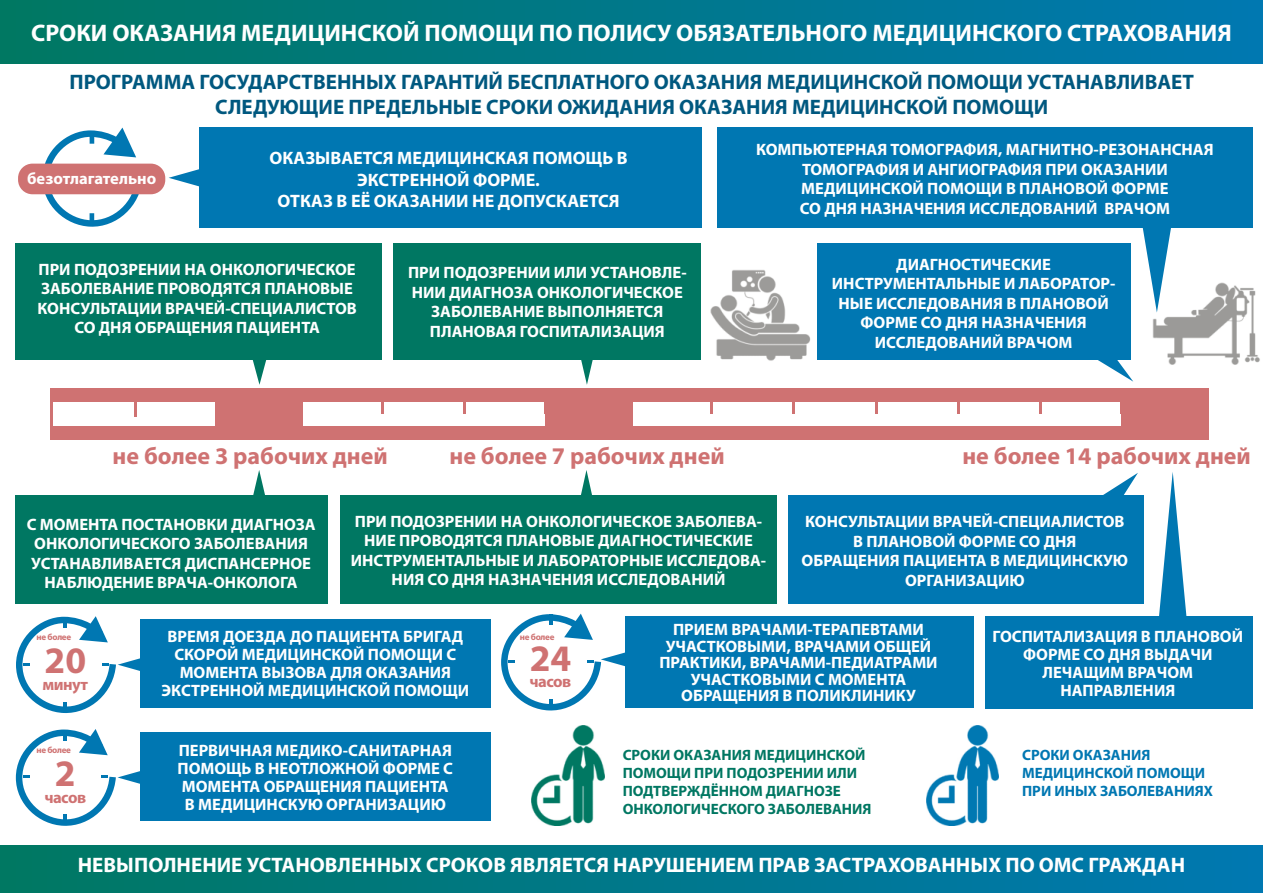
<style>
.page{position:relative;width:1263px;height:893px;background:#fff}
.page>*{position:absolute;margin:0;border:0;box-sizing:border-box;transform-origin:0 0}
.t1{font:700 37.5px "Myriad Pro";color:#cf7272}
.t2{font:700 24px "Myriad Pro";color:#fff}
.t3{font:700 24px "Myriad Pro";color:#cf7272}
.t4{font:700 21px/25.5px "Myriad Pro";color:#00587f;text-align:center}
.t5{font:700 21px "Myriad Pro";color:#fff}
.t6{font:700 18px/21.6px "Myriad Pro";color:#fff;text-align:center}
.t7{font:700 16.5px/19.5px "Myriad Pro";color:#fff;text-align:center}
.t8{font:700 16.5px "Myriad Pro";letter-spacing:-.03em;color:#cf7272}
.t9{font:700 15px/18px "Myriad Pro";color:#007762}
.t10{font:700 15px/18px "Myriad Pro";color:#0077b2}
.t11{font:700 9px "Myriad Pro";letter-spacing:-.03em;color:#cf7272}
</style>
<div class="page">
<img style="left:1180px;top:282px;width:80px;height:83px">
<img style="left:0;top:0;width:1263px;height:63px">
<div style="left:50px;top:388px;width:1158px;height:13px;background:#cf7272"></div>
<div style="left:50px;top:427px;width:1158px;height:13px;background:#cf7272"></div>
<hr style="left:50px;top:388px;width:3px;height:49px;background:#cf7272">
<div style="left:545px;top:390px;width:87px;height:48px;background:#cf7272"></div>
<div style="left:1121px;top:388px;width:87px;height:49px;background:#cf7272"></div>
<hr style="left:381px;top:388px;width:3px;height:26px;background:#cf7272">
<hr style="left:463px;top:388px;width:3px;height:26px;background:#cf7272">
<div style="left:15px;top:243px;width:367px;height:117px;background:#007762"></div>
<div style="left:985px;top:616px;width:267px;height:93px;background:#0077b2"></div>
<svg style="left:252px;top:360px;width:15px;height:25px"></svg>
<div style="left:817px;top:243px;width:314px;height:117px;background:#0077b2"></div>
<svg style="left:1159px;top:472px;width:28px;height:144px"></svg>
<div style="left:788px;top:495px;width:355px;height:108px;background:#0077b2"></div>
<svg style="left:1103px;top:473px;width:35px;height:22px"></svg>
<div style="left:718px;top:127px;width:535px;height:100px;background:#0077b2"></div>
<svg style="left:1011px;top:227px;width:169px;height:155px"></svg>
<div style="left:140px;top:732px;width:351px;height:89px;background:#0077b2"></div>
<div style="left:625px;top:616px;width:349px;height:92px;background:#0077b2"></div>
<svg style="left:501px;top:613px;width:124px;height:98px"></svg>
<svg style="left:15px;top:729px;width:125px;height:97px"></svg>
<div style="left:199px;top:127px;width:502px;height:100px;background:#0077b2"></div>
<svg style="left:169px;top:169px;width:30px;height:18px"></svg>
<svg style="left:39px;top:127px;width:107px;height:100px"></svg>
<hr style="left:90px;top:213px;width:4px;height:12px;background:#0077b2">
<div style="left:19px;top:165px;width:145px;height:28px;background:#cf7272;border-radius:13px"></div>
<div style="left:18px;top:164px;width:147px;height:30px;border:2px solid #cf7272;border-radius:13px"></div>
<hr style="left:792px;top:388px;width:3px;height:26px;background:#cf7272">
<hr style="left:874px;top:388px;width:3px;height:26px;background:#cf7272">
<hr style="left:957px;top:388px;width:3px;height:26px;background:#cf7272">
<hr style="left:1039px;top:388px;width:3px;height:26px;background:#cf7272">
<div style="left:15px;top:495px;width:313px;height:108px;background:#007762"></div>
<div style="left:394px;top:243px;width:307px;height:117px;background:#007762"></div>
<svg style="left:581px;top:360px;width:12px;height:25px"></svg>
<div style="left:340px;top:495px;width:436px;height:108px;background:#007762"></div>
<svg style="left:581px;top:470px;width:11px;height:25px"></svg>
<div style="left:216px;top:389px;width:87px;height:49px;background:#cf7272"></div>
<svg style="left:253px;top:470px;width:12px;height:25px"></svg>
<hr style="left:710px;top:388px;width:3px;height:26px;background:#cf7272">
<img style="left:0;top:845px;width:1263px;height:48px">
<div style="left:140px;top:619px;width:351px;height:89px;background:#0077b2"></div>
<svg style="left:16px;top:616px;width:124px;height:97px"></svg>
<img style="left:710px;top:270px;width:101px;height:91px">
<img style="left:926px;top:725px;width:72px;height:100px">
<img style="left:532px;top:725px;width:72px;height:100px">
<hr style="left:134px;top:392px;width:3px;height:25px;background:#cf7272">
<h2 class="t2" style="left:31px;top:20px;width:1202px">СРОКИ ОКАЗАНИЯ МЕДИЦИНСКОЙ ПОМОЩИ ПО ПОЛИСУ ОБЯЗАТЕЛЬНОГО МЕДИЦИНСКОГО СТРАХОВАНИЯ</h2>
<p class="t4" style="left:70px;top:70px;width:1126px">ПРОГРАММА ГОСУДАРСТВЕННЫХ ГАРАНТИЙ БЕСПЛАТНОГО ОКАЗАНИЯ МЕДИЦИНСКОЙ ПОМОЩИ УСТАНАВЛИВАЕТ<br>СЛЕДУЮЩИЕ ПРЕДЕЛЬНЫЕ СРОКИ ОЖИДАНИЯ ОКАЗАНИЯ МЕДИЦИНСКОЙ ПОМОЩИ</p>
<p class="t7" style="left:27px;top:169px;width:131px">безотлагательно</p>
<p class="t6" style="left:269px;top:148px;width:360px">ОКАЗЫВАЕТСЯ МЕДИЦИНСКАЯ ПОМОЩЬ В<br>ЭКСТРЕННОЙ ФОРМЕ.<br>ОТКАЗ В ЕЁ ОКАЗАНИИ НЕ ДОПУСКАЕТСЯ</p>
<p class="t7" style="left:38px;top:260px;width:321px">ПРИ ПОДОЗРЕНИИ НА ОНКОЛОГИЧЕСКОЕ<br>ЗАБОЛЕВАНИЕ ПРОВОДЯТСЯ ПЛАНОВЫЕ<br>КОНСУЛЬТАЦИИ ВРАЧЕЙ-СПЕЦИАЛИСТОВ<br>СО ДНЯ ОБРАЩЕНИЯ ПАЦИЕНТА</p>
<p class="t7" style="left:408px;top:263px;width:280px">ПРИ ПОДОЗРЕНИИ ИЛИ УСТАНОВЛЕ-<br>НИИ ДИАГНОЗА ОНКОЛОГИЧЕСКОЕ<br>ЗАБОЛЕВАНИЕ ВЫПОЛНЯЕТСЯ<br>ПЛАНОВАЯ ГОСПИТАЛИЗАЦИЯ</p>
<p class="t7" style="left:756px;top:140px;width:459px">КОМПЬЮТЕРНАЯ ТОМОГРАФИЯ, МАГНИТНО-РЕЗОНАНСНАЯ ТОМОГРАФИЯ И АНГИОГРАФИЯ ПРИ ОКАЗАНИИ МЕДИЦИНСКОЙ ПОМОЩИ В ПЛАНОВОЙ ФОРМЕ<br>СО ДНЯ НАЗНАЧЕНИЯ ИССЛЕДОВАНИЙ ВРАЧОМ</p>
<p class="t7" style="left:832px;top:255px;width:285px">ДИАГНОСТИЧЕСКИЕ<br>ИНСТРУМЕНТАЛЬНЫЕ И ЛАБОРАТОР-<br>НЫЕ ИССЛЕДОВАНИЯ В ПЛАНОВОЙ<br>ФОРМЕ СО ДНЯ НАЗНАЧЕНИЯ<br>ИССЛЕДОВАНИЙ ВРАЧОМ</p>
<h2 class="t3" style="left:113px;top:443px;width:277px">не более 3 рабочих дней</h2>
<h2 class="t3" style="left:449px;top:443px;width:277px">не более 7 рабочих дней</h2>
<h2 class="t3" style="left:962px;top:443px;width:290px">не более 14 рабочих дней</h2>
<p class="t7" style="left:802px;top:512px;width:328px">КОНСУЛЬТАЦИИ ВРАЧЕЙ-СПЕЦИАЛИСТОВ<br>В ПЛАНОВОЙ ФОРМЕ СО ДНЯ<br>ОБРАЩЕНИЯ ПАЦИЕНТА В МЕДИЦИНСКУЮ<br>ОРГАНИЗАЦИЮ</p>
<p class="t7" style="left:992px;top:628px;width:252px;line-height:18px">ГОСПИТАЛИЗАЦИЯ В ПЛАНОВОЙ<br>ФОРМЕ СО ДНЯ ВЫДАЧИ<br>ЛЕЧАЩИМ ВРАЧОМ<br>НАПРАВЛЕНИЯ</p>
<p class="t7" style="left:351px;top:512px;width:417px">ПРИ ПОДОЗРЕНИИ НА ОНКОЛОГИЧЕСКОЕ ЗАБОЛЕВА-НИЕ ПРОВОДЯТСЯ ПЛАНОВЫЕ ДИАГНОСТИЧЕСКИЕ ИНСТРУМЕНТАЛЬНЫЕ И ЛАБОРАТОРНЫЕ ИССЛЕДОВА-НИЯ СО ДНЯ НАЗНАЧЕНИЯ ИССЛЕДОВАНИЙ</p>
<p class="t7" style="left:27px;top:515px;width:290px">С МОМЕНТА ПОСТАНОВКИ ДИАГНОЗА<br>ОНКОЛОГИЧЕСКОГО ЗАБОЛЕВАНИЯ<br>УСТАНАВЛИВАЕТСЯ ДИСПАНСЕРНОЕ<br>НАБЛЮДЕНИЕ ВРАЧА-ОНКОЛОГА</p>
<p class="t7" style="left:659px;top:622px;width:280px;line-height:16.5px">ПРИЕМ ВРАЧАМИ-ТЕРАПЕВТАМИ<br>УЧАСТКОВЫМИ, ВРАЧАМИ ОБЩЕЙ<br>ПРАКТИКИ, ВРАЧАМИ-ПЕДИАТРАМИ<br>УЧАСТКОВЫМИ С МОМЕНТА<br>ОБРАЩЕНИЯ В ПОЛИКЛИНИКУ</p>
<p class="t11" style="left:37px;top:633px;width:36px">не более</p>
<p class="t7" style="left:162px;top:627px;width:309px;line-height:18px">ВРЕМЯ ДОЕЗДА ДО ПАЦИЕНТА БРИГАД<br>СКОРОЙ МЕДИЦИНСКОЙ ПОМОЩИ С<br>МОМЕНТА ВЫЗОВА ДЛЯ ОКАЗАНИЯ<br>ЭКСТРЕННОЙ МЕДИЦИНСКОЙ ПОМОЩИ</p>
<p class="t11" style="left:520px;top:633px;width:36px">не более</p>
<h1 class="t1" style="left:530px;top:639px;width:43px">24</h1>
<p class="t8" style="left:530px;top:673px;width:43px">часов</p>
<h1 class="t1" style="left:45px;top:641px;width:43px">20</h1>
<p class="t8" style="left:43px;top:676px;width:47px">минут</p>
<p class="t11" style="left:36px;top:746px;width:36px">не более</p>
<h1 class="t1" style="left:55px;top:754px;width:22px">2</h1>
<p class="t8" style="left:44px;top:789px;width:43px">часов</p>
<p class="t7" style="left:178px;top:742px;width:277px;line-height:18px">ПЕРВИЧНАЯ МЕДИКО-САНИТАРНАЯ<br>ПОМОЩЬ В НЕОТЛОЖНОЙ ФОРМЕ С<br>МОМЕНТА ОБРАЩЕНИЯ ПАЦИЕНТА<br>В МЕДИЦИНСКУЮ ОРГАНИЗАЦИЮ</p>
<p class="t9" style="left:623px;top:746px;width:250px">СРОКИ ОКАЗАНИЯ МЕДИЦИНСКОЙ<br>ПОМОЩИ ПРИ ПОДОЗРЕНИИ ИЛИ<br>ПОДТВЕРЖДЁННОМ ДИАГНОЗЕ<br>ОНКОЛОГИЧЕСКОГО ЗАБОЛЕВАНИЯ</p>
<p class="t10" style="left:1022px;top:746px;width:192px">СРОКИ ОКАЗАНИЯ<br>МЕДИЦИНСКОЙ ПОМОЩИ<br>ПРИ ИНЫХ ЗАБОЛЕВАНИЯХ</p>
<p class="t5" style="left:78px;top:854px;width:1109px">НЕВЫПОЛНЕНИЕ УСТАНОВЛЕННЫХ СРОКОВ ЯВЛЯЕТСЯ НАРУШЕНИЕМ ПРАВ ЗАСТРАХОВАННЫХ ПО ОМС ГРАЖДАН</p>
</div>
